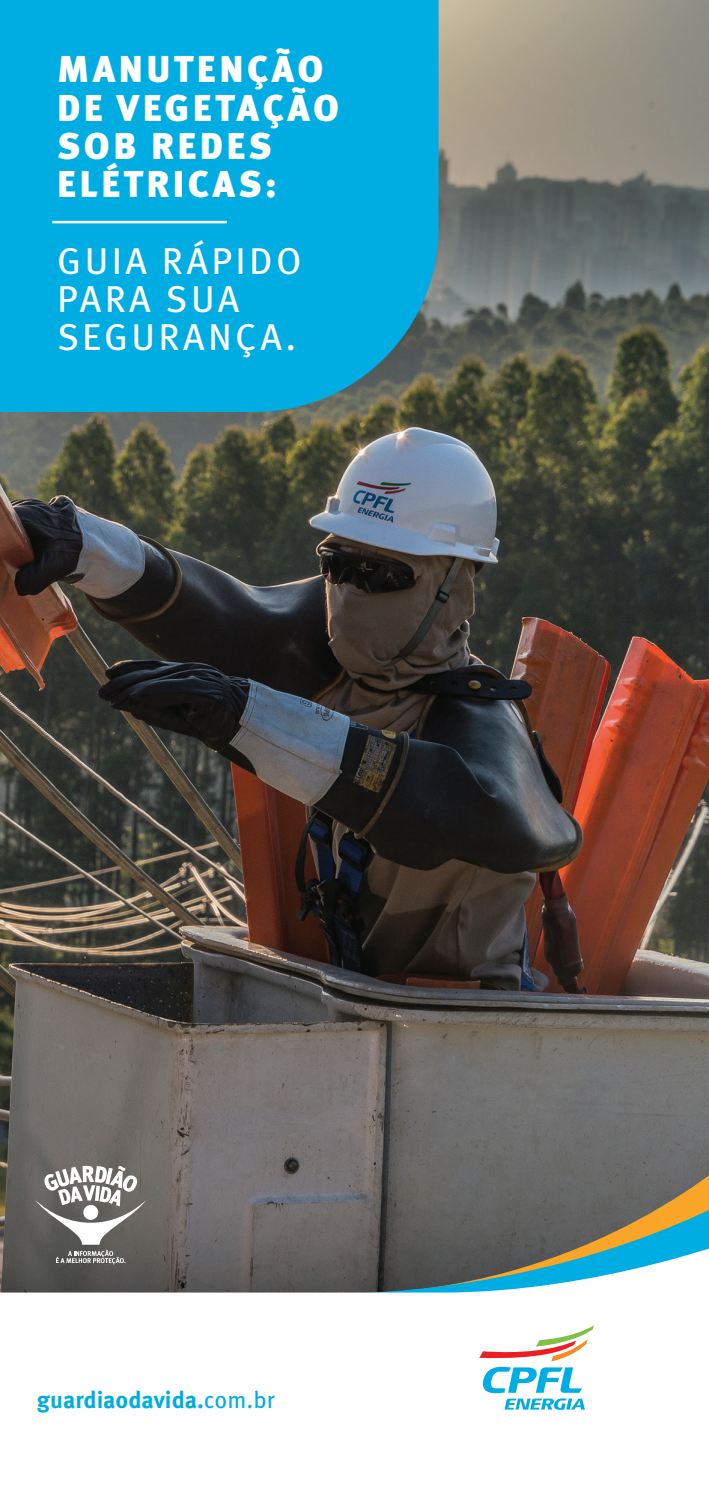
<style>
.page{position:relative;width:709px;height:1489px;background:#fff}
.page>*{position:absolute;margin:0;border:0;box-sizing:border-box;transform-origin:0 0}
.t1{font:900 37.25px/38.2px "Meta Pro";letter-spacing:.09em;color:#fff}
.t2{font:37.25px/38.2px "Meta Pro";letter-spacing:.09em;color:#fff}
.t3{font:700 23.75px "Meta Pro";color:#00ade2}
.s1{font-weight:400}
</style>
<div class="page">
<img style="left:0;top:0;width:709px;height:1236px">
<svg style="left:6px;top:1146px;width:703px;height:45px;background:#6e6b69"></svg>
<svg style="left:6px;top:1191px;width:703px;height:45px;background:#6e6b63"></svg>
<svg style="left:0;top:1236px;width:709px;height:174px"></svg>
<div style="left:0;top:0;width:438px;height:412px;background:#00ade2"></div>
<hr style="left:52px;top:221px;width:175px;height:2px;background:#fff">
<svg style="left:479px;top:1325px;width:115px;height:67px"></svg>
<svg style="left:504px;top:1398px;width:81px;height:11px"></svg>
<svg style="left:35px;top:1165px;width:111px;height:99px"></svg>
<p class="t1" style="left:57px;top:51px;width:283px">MANUTENÇÃO<br>DE VEGETAÇÃO<br>SOB REDES<br>ELÉTRICAS:</p>
<p class="t2" style="left:57px;top:243px;width:246px">GUIA RÁPIDO<br>PARA SUA<br>SEGURANÇA.</p>
<p class="t3" style="left:37px;top:1384px;width:240px">guardiaodavida.<span class="s1">com.br</span></p>
</div>
